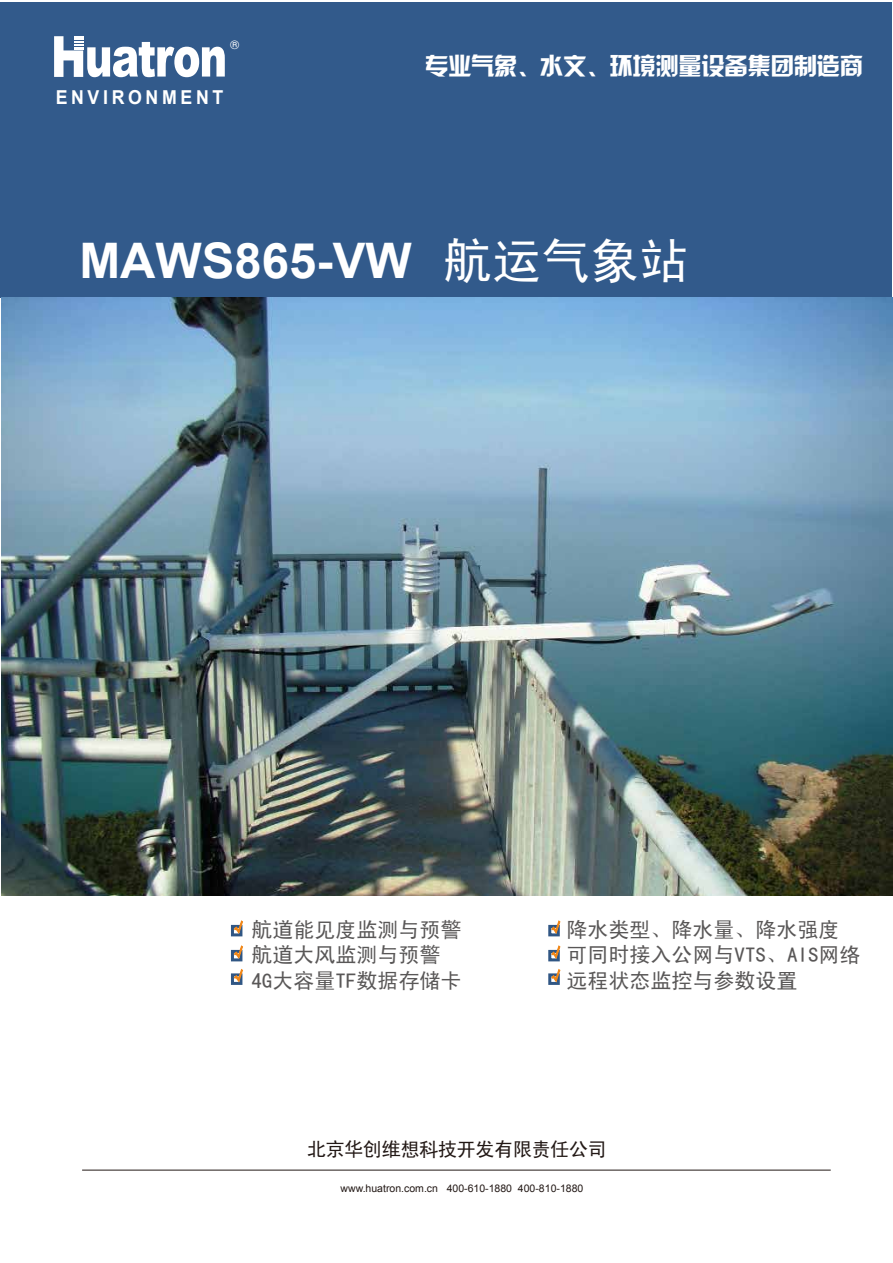
<style>
.page{position:relative;width:893px;height:1263px;background:#fff}
.page>*{position:absolute;margin:0;border:0;box-sizing:border-box;transform-origin:0 0}
.t1{font:700 49.05px "Arial";color:#fff}
.t2{font:24px "H Yk 2 gj";letter-spacing:-.04em;color:#fff}
.t3{font:21px "Sim Hei";color:#595757}
.t4{font:19.5px "Sim Hei";letter-spacing:-.04em;color:#221815}
.t5{font:700 19.2px "Arial";letter-spacing:.205em;color:#fff;scale:.93 1}
.t6{font:11.4px "ST Xihei";color:#fff}
.t7{font:10.5px "Arial";color:#221815}
.s1{font-family:"Sim Hei";font-weight:400}
</style>
<div class="page">
<div style="left:0;top:3px;width:892px;height:295px;background:#325a8b"></div>
<hr style="left:82px;top:1170px;width:749px;height:1px;background:#221815">
<svg style="left:54px;top:36px;width:171px;height:41px"></svg>
<img style="left:1px;top:298px;width:891px;height:598px">
<div style="left:231px;top:925px;width:11px;height:11px;border:3px solid #305684"></div>
<svg style="left:233px;top:920px;width:10px;height:16px"></svg>
<div style="left:231px;top:950px;width:11px;height:11px;border:3px solid #305684"></div>
<svg style="left:233px;top:945px;width:10px;height:16px"></svg>
<div style="left:231px;top:973px;width:11px;height:12px;border:3px solid #305684"></div>
<svg style="left:233px;top:968px;width:10px;height:16px"></svg>
<div style="left:548px;top:925px;width:12px;height:11px;border:3px solid #305684"></div>
<svg style="left:550px;top:920px;width:11px;height:16px"></svg>
<div style="left:548px;top:950px;width:12px;height:11px;border:3px solid #305684"></div>
<svg style="left:550px;top:945px;width:11px;height:16px"></svg>
<div style="left:548px;top:973px;width:12px;height:12px;border:3px solid #305684"></div>
<svg style="left:550px;top:968px;width:11px;height:16px"></svg>
<p class="t6" style="left:230px;top:36px;width:10px">®</p>
<p class="t5" style="left:56px;top:84px;width:182px">ENVIRONMENT</p>
<p class="t2" style="left:425px;top:53px;width:440px">专业气象、水文、环境测量设备集团制造商</p>
<h1 class="t1" style="left:79px;top:228px;width:610px">MAWS865-VW <span class="s1">航运气象站</span></h1>
<p class="t3" style="left:251px;top:919px;width:212px">航道能见度监测与预警</p>
<p class="t3" style="left:566px;top:919px;width:274px">降水类型、降水量、降水强度</p>
<p class="t3" style="left:251px;top:944px;width:191px">航道大风监测与预警</p>
<p class="t3" style="left:566px;top:944px;width:295px">可同时接入公网与VTS、AIS网络</p>
<p class="t3" style="left:251px;top:969px;width:212px">4G大容量TF数据存储卡</p>
<p class="t3" style="left:566px;top:969px;width:232px">远程状态监控与参数设置</p>
<p class="t4" style="left:307px;top:1139px;width:302px">北京华创维想科技开发有限责任公司</p>
<p class="t7" style="left:341px;top:1181px;width:244px">www.huatron.com.cn 400-610-1880 400-810-1880</p>
</div>
